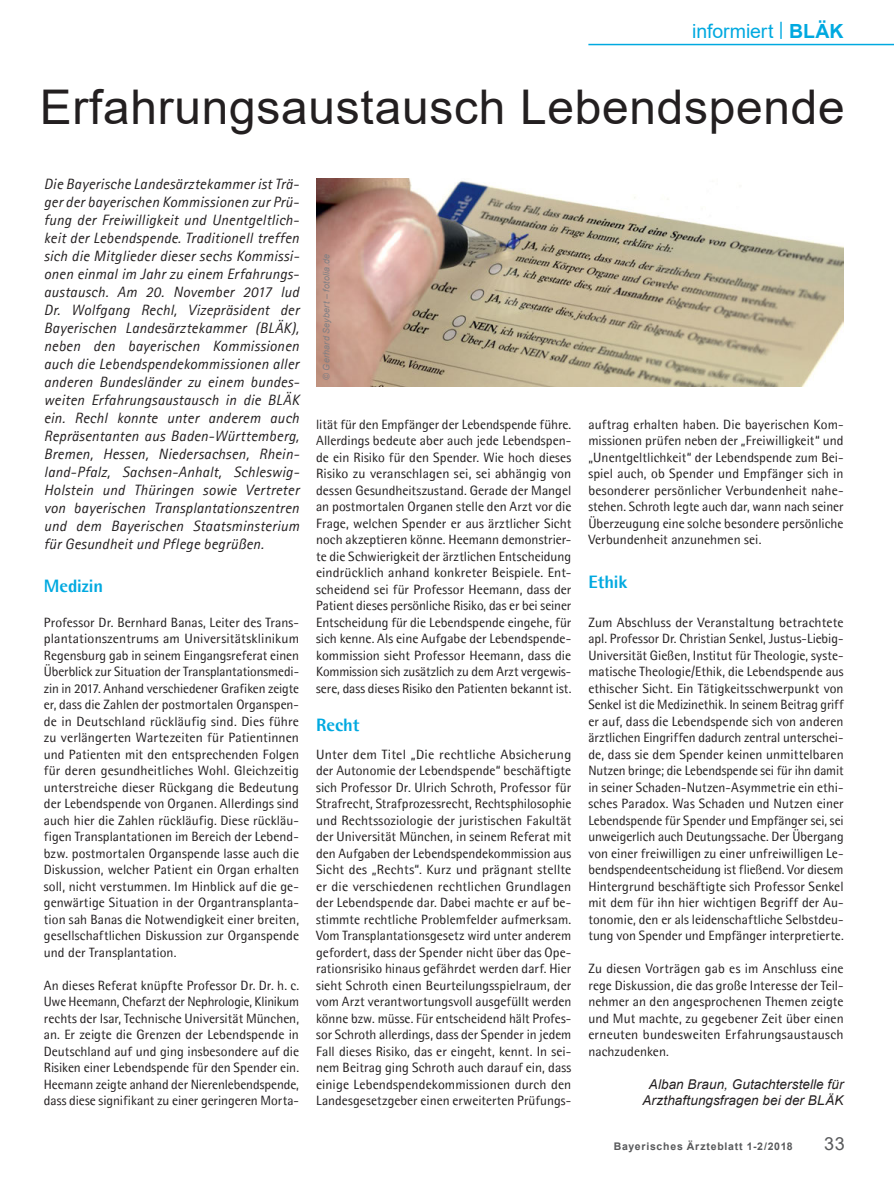
<style>
.page{position:relative;width:894px;height:1190px;background:#fff}
.page>*{position:absolute;margin:0;border:0;box-sizing:border-box;transform-origin:0 0}
.t1{font:47.85px "Arial";letter-spacing:.015em;color:#231f20}
.t2{font:19.5px "Arial";letter-spacing:-.005em;color:#00a9e0}
.t3{font:800 18px "Agfa Rotis Semisans";color:#00a9e0}
.t4{font:18px "Arial";color:#58595b}
.t5{font:italic 15px/18px "Agfa Rotis Sans Serif";letter-spacing:.015em;color:#231f20;text-align:justify}
.t6{font:13.5px/16.5px "Agfa Rotis Semisans";color:#231f20;text-align:justify}
.t7{font:italic 13.5px/16.5px "Arial";letter-spacing:.005em;color:#231f20;text-align:center}
.t8{font:700 10.5px "Arial";letter-spacing:.075em;color:#58595b}
.t9{font:italic 9px "Arial";letter-spacing:.02em;color:#807f83}
.s1{font-weight:700}
</style>
<div class="page">
<hr style="left:588px;top:44px;width:305px;height:1px;background:#00a9e0">
<img style="left:316px;top:178px;width:527px;height:209px">
<h2 class="t2" style="left:692px;top:20px;width:153px">informiert <sup>|</sup> <span class="s1">BLÄK</span></h2>
<h1 class="t1" style="left:40px;top:80px;width:806px">Erfahrungsaustausch Lebendspende</h1>
<p class="t5" style="left:44px;top:175px;width:257px">Die Bayerische Landesärztekammer ist Trä&shy;ger der bayerischen Kommissionen zur Prü&shy;fung der Freiwilligkeit und Unentgeltlich&shy;keit der Lebendspende. Traditionell treffen sich die Mitglieder dieser sechs Kommissi&shy;onen einmal im Jahr zu einem Erfahrungs&shy;austausch. Am 20. November 2017 lud Dr. Wolfgang Rechl, Vizepräsident der Bayerischen Landesärztekammer (BLÄK), neben den bayerischen Kommissionen auch die Lebendspendekommissionen aller anderen Bundesländer zu einem bundes&shy;weiten Erfahrungsaustausch in die BLÄK ein. Rechl konnte unter anderem auch Repräsentanten aus Baden-Württemberg, Bremen, Hessen, Niedersachsen, Rhein&shy;land-Pfalz, Sachsen-Anhalt, Schleswig-Holstein und Thüringen sowie Vertreter von bayerischen Transplantationszentren und dem Bayerischen Staatsminsterium für Gesundheit und Pflege begrüßen.</p>
<h3 class="t3" style="left:44px;top:575px;width:61px">Medizin</h3>
<p class="t6" style="left:44px;top:614px;width:257px">Professor Dr. Bernhard Banas, Leiter des Trans&shy;plantationszentrums am Universitätsklinikum Regensburg gab in seinem Eingangsreferat einen Überblick zur Situation der Transplantationsmedi&shy;zin in 2017. Anhand verschiedener Grafiken zeigte er, dass die Zahlen der postmortalen Organspen&shy;de in Deutschland rückläufig sind. Dies führe zu verlängerten Wartezeiten für Patientinnen und Patienten mit den entsprechenden Folgen für deren gesundheitliches Wohl. Gleichzeitig unterstreiche dieser Rückgang die Bedeutung der Lebendspende von Organen. Allerdings sind auch hier die Zahlen rückläufig. Diese rückläu&shy;figen Transplantationen im Bereich der Lebend&shy;bzw. postmortalen Organspende lasse auch die Diskussion, welcher Patient ein Organ erhalten soll, nicht verstummen. Im Hinblick auf die ge&shy;genwärtige Situation in der Organtransplanta&shy;tion sah Banas die Notwendigkeit einer breiten, gesellschaftlichen Diskussion zur Organspende und der Transplantation.</p>
<p class="t6" style="left:44px;top:977px;width:257px">An dieses Referat knüpfte Professor Dr. Dr. h. c.<br>Uwe Heemann, Chefarzt der Nephrologie, Klinikum rechts der Isar, Technische Universität München, an. Er zeigte die Grenzen der Lebendspende in Deutschland auf und ging insbesondere auf die Risiken einer Lebendspende für den Spender ein.<br>Heemann zeigte anhand der Nierenlebendspende, dass diese signifikant zu einer geringeren Morta-</p>
<p class="t9" style="left:321px;top:380px;width:128px;rotate:-90deg">© Gerhard Seybert – fotolia.de</p>
<p class="t6" style="left:316px;top:416px;width:257px">lität für den Empfänger der Lebendspende führe.<br>Allerdings bedeute aber auch jede Lebendspen&shy;de ein Risiko für den Spender. Wie hoch dieses Risiko zu veranschlagen sei, sei abhängig von dessen Gesundheitszustand. Gerade der Mangel an postmortalen Organen stelle den Arzt vor die Frage, welchen Spender er aus ärztlicher Sicht noch akzeptieren könne. Heemann demonstrier&shy;te die Schwierigkeit der ärztlichen Entscheidung eindrücklich anhand konkreter Beispiele. Ent&shy;scheidend sei für Professor Heemann, dass der Patient dieses persönliche Risiko, das er bei seiner Entscheidung für die Lebendspende eingehe, für sich kenne. Als eine Aufgabe der Lebendspende&shy;kommission sieht Professor Heemann, dass die Kommission sich zusätzlich zu dem Arzt vergewis&shy;sere, dass dieses Risiko den Patienten bekannt ist.</p>
<h3 class="t3" style="left:316px;top:713px;width:45px">Recht</h3>
<p class="t6" style="left:316px;top:746px;width:257px">Unter dem Titel „Die rechtliche Absicherung der Autonomie der Lebendspende“ beschäftigte sich Professor Dr. Ulrich Schroth, Professor für Strafrecht, Strafprozessrecht, Rechtsphilosophie und Rechtssoziologie der juristischen Fakultät der Universität München, in seinem Referat mit den Aufgaben der Lebendspendekommission aus Sicht des „Rechts“. Kurz und prägnant stellte er die verschiedenen rechtlichen Grundlagen der Lebendspende dar. Dabei machte er auf be&shy;stimmte rechtliche Problemfelder aufmerksam.<br>Vom Transplantationsgesetz wird unter anderem gefordert, dass der Spender nicht über das Ope&shy;rationsrisiko hinaus gefährdet werden darf. Hier sieht Schroth einen Beurteilungsspielraum, der vom Arzt verantwortungsvoll ausgefüllt werden könne bzw. müsse. Für entscheidend hält Profes&shy;sor Schroth allerdings, dass der Spender in jedem Fall dieses Risiko, das er eingeht, kennt. In sei&shy;nem Beitrag ging Schroth auch darauf ein, dass einige Lebendspendekommissionen durch den Landesgesetzgeber einen erweiterten Prüfungs-</p>
<p class="t6" style="left:588px;top:416px;width:257px">auftrag erhalten haben. Die bayerischen Kom&shy;missionen prüfen neben der „Freiwilligkeit“ und „Unentgeltlichkeit“ der Lebendspende zum Bei&shy;spiel auch, ob Spender und Empfänger sich in besonderer persönlicher Verbundenheit nahe&shy;stehen. Schroth legte auch dar, wann nach seiner Überzeugung eine solche besondere persönliche Verbundenheit anzunehmen sei.</p>
<h3 class="t3" style="left:588px;top:570px;width:41px">Ethik</h3>
<p class="t6" style="left:588px;top:614px;width:257px">Zum Abschluss der Veranstaltung betrachtete apl. Professor Dr. Christian Senkel, Justus-Liebig-Universität Gießen, Institut für Theologie, syste&shy;matische Theologie/Ethik, die Lebendspende aus ethischer Sicht. Ein Tätigkeitsschwerpunkt von Senkel ist die Medizinethik. In seinem Beitrag griff er auf, dass die Lebendspende sich von anderen ärztlichen Eingriffen dadurch zentral unterschei&shy;de, dass sie dem Spender keinen unmittelbaren Nutzen bringe; die Lebendspende sei für ihn damit in seiner Schaden-Nutzen-Asymmetrie ein ethi&shy;sches Paradox. Was Schaden und Nutzen einer Lebendspende für Spender und Empfänger sei, sei unweigerlich auch Deutungssache. Der Übergang von einer freiwilligen zu einer unfreiwilligen Le&shy;bendspendeentscheidung ist fließend. Vor diesem Hintergrund beschäftigte sich Professor Senkel mit dem für ihn hier wichtigen Begriff der Au&shy;tonomie, den er als leidenschaftliche Selbstdeu&shy;tung von Spender und Empfänger interpretierte.</p>
<p class="t6" style="left:588px;top:960px;width:257px">Zu diesen Vorträgen gab es im Anschluss eine rege Diskussion, die das große Interesse der Teil&shy;nehmer an den angesprochenen Themen zeigte und Mut machte, zu gegebener Zeit über einen erneuten bundesweiten Erfahrungsaustausch nachzudenken.</p>
<p class="t7" style="left:642px;top:1076px;width:203px">Alban Braun, Gutachterstelle für<br>Arzthaftungsfragen bei der BLÄK</p>
<p class="t8" style="left:613px;top:1140px;width:180px">Bayerisches Ärzteblatt 1-2/2018</p>
<h3 class="t4" style="left:824px;top:1133px;width:22px">33</h3>
</div>
